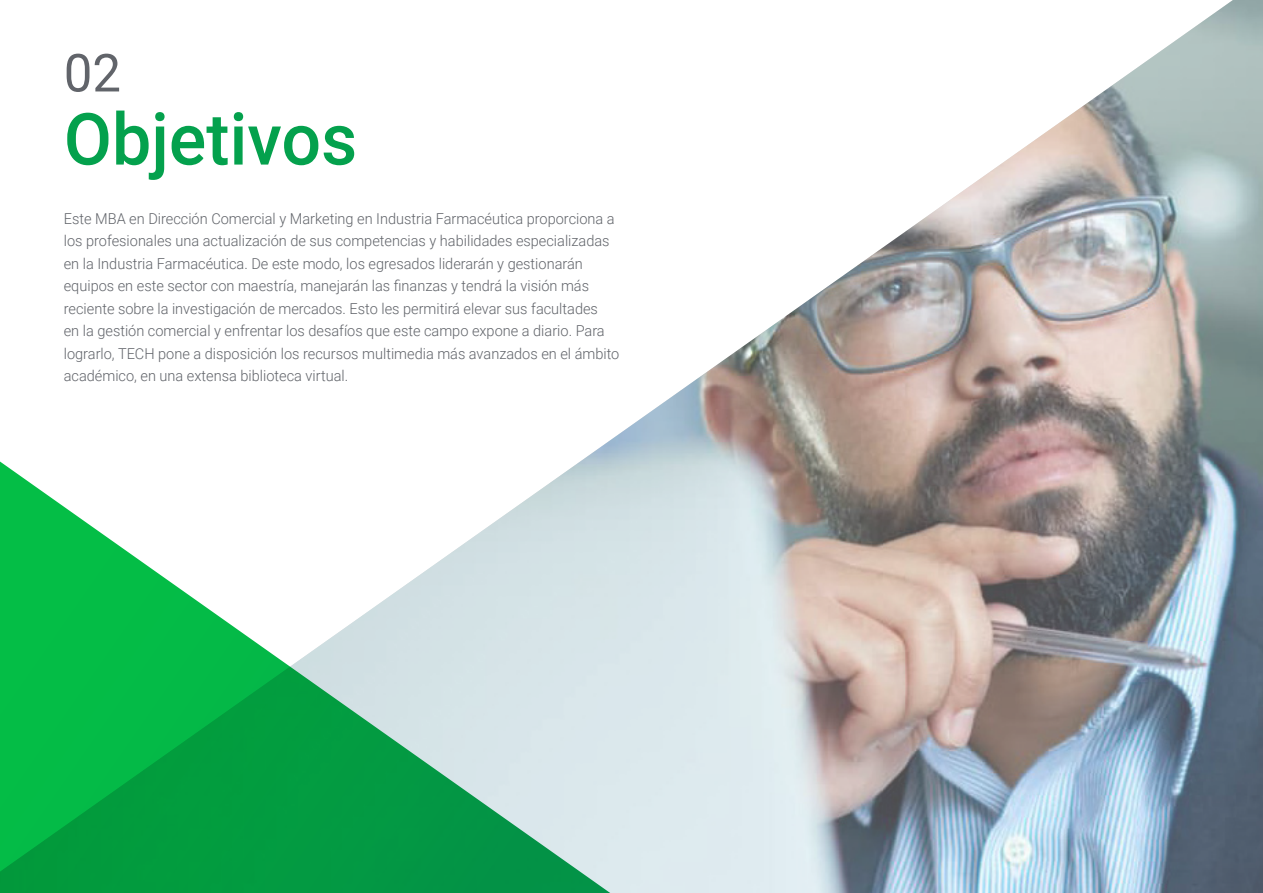
<style>
.page{position:relative;width:1263px;height:893px;background:#fff}
.page>*{position:absolute;margin:0;border:0;box-sizing:border-box;transform-origin:0 0}
.t1{font:500 72px "Roboto";color:#04a14d}
.t2{font:52.5px "Roboto";color:#61646a}
.t3{font:300 15px/22.5px "Roboto";color:#61646a}
</style>
<div class="page">
<img style="left:602px;top:0;width:661px;height:893px">
<svg style="left:0;top:446px;width:640px;height:447px"></svg>
<h2 class="t2" style="left:64px;top:36px;width:59px">02</h2>
<h1 class="t1" style="left:64px;top:89px;width:295px">Objetivos</h1>
<p class="t3" style="left:64px;top:207px;width:557px">Este MBA en Dirección Comercial y Marketing en Industria Farmacéutica proporciona a los profesionales una actualización de sus competencias y habilidades especializadas en la Industria Farmacéutica. De este modo, los egresados liderarán y gestionarán equipos en este sector con maestría, manejarán las finanzas y tendrá la visión más reciente sobre la investigación de mercados. Esto les permitirá elevar sus facultades<br>en la gestión comercial y enfrentar los desafíos que este campo expone a diario. Para lograrlo, TECH pone a disposición los recursos multimedia más avanzados en el ámbito académico, en una extensa biblioteca virtual.</p>
</div>
